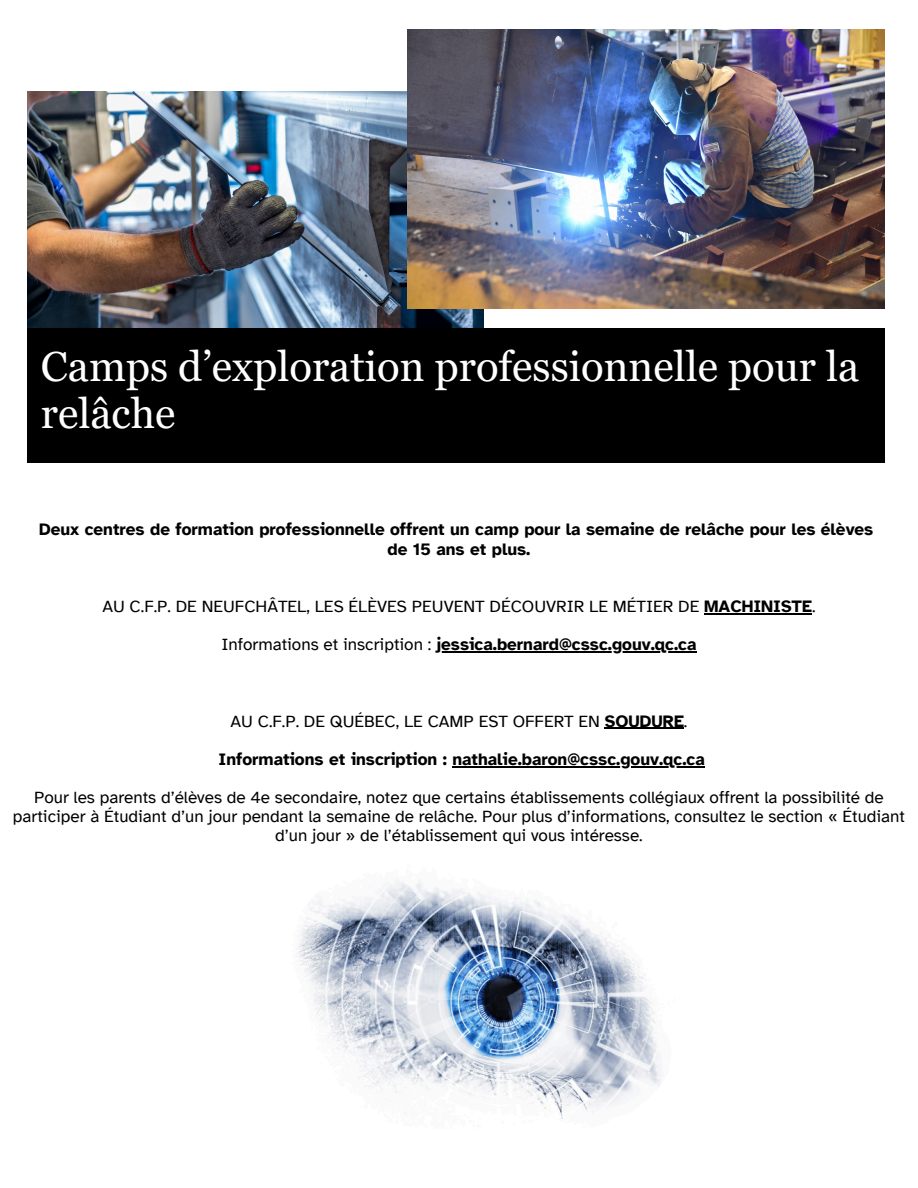
<style>
.page{position:relative;width:918px;height:1188px;background:#fff}
.page>*{position:absolute;margin:0;border:0;box-sizing:border-box;transform-origin:0 0}
.t1{font:42px/47.2px "Georgia Pro";color:#fff}
.t2{font:17.1px/19.2px "Atkinson Hyperlegible";color:#000;text-align:center}
.t3{font:700 17.1px/19.2px "Atkinson Hyperlegible";color:#000;text-align:center}
.s1{font-weight:700}
.s2{font-weight:400}
</style>
<div class="page">
<hr style="left:704px;top:613px;width:108px;height:1px;background:#000">
<hr style="left:437px;top:651px;width:260px;height:1px;background:#000">
<hr style="left:605px;top:728px;width:79px;height:1px;background:#000">
<hr style="left:452px;top:766px;width:253px;height:1px;background:#000">
<img style="left:27px;top:92px;width:456px;height:237px">
<img style="left:408px;top:30px;width:477px;height:279px">
<img style="left:282px;top:863px;width:401px;height:266px;border-radius:111px">
<div style="left:27px;top:329px;width:858px;height:134px;background:#000"></div>
<h2 class="t1" style="left:41px;top:343px;width:820px">Camps d’exploration professionnelle pour la relâche</h2>
<p class="t3" style="left:39px;top:520px;width:836px">Deux centres de formation professionnelle offrent un camp pour la semaine de relâche pour les élèves de 15 ans et plus.</p>
<p class="t2" style="left:102px;top:597px;width:715px">AU C.F.P. DE NEUFCHÂTEL, LES ÉLÈVES PEUVENT DÉCOUVRIR LE MÉTIER DE <span class="s1">MACHINISTE</span>.</p>
<p class="t3" style="left:221px;top:635px;width:477px"><span class="s2">Informations et inscription :</span> jessica.bernard@cssc.gouv.qc.ca</p>
<h2 class="t2" style="left:231px;top:711px;width:458px">AU C.F.P. DE QUÉBEC, LE CAMP EST OFFERT EN <span class="s1">SOUDURE</span>.</h2>
<h1 class="t3" style="left:219px;top:750px;width:488px">Informations et inscription : nathalie.baron@cssc.gouv.qc.ca</h1>
<h1 class="t2" style="left:13px;top:788px;width:894px">Pour les parents d’élèves de 4e secondaire, notez que certains établissements collégiaux offrent la possibilité de participer à Étudiant d’un jour pendant la semaine de relâche. Pour plus d’informations, consultez le section « Étudiant d’un jour » de l’établissement qui vous intéresse.</h1>
</div>
